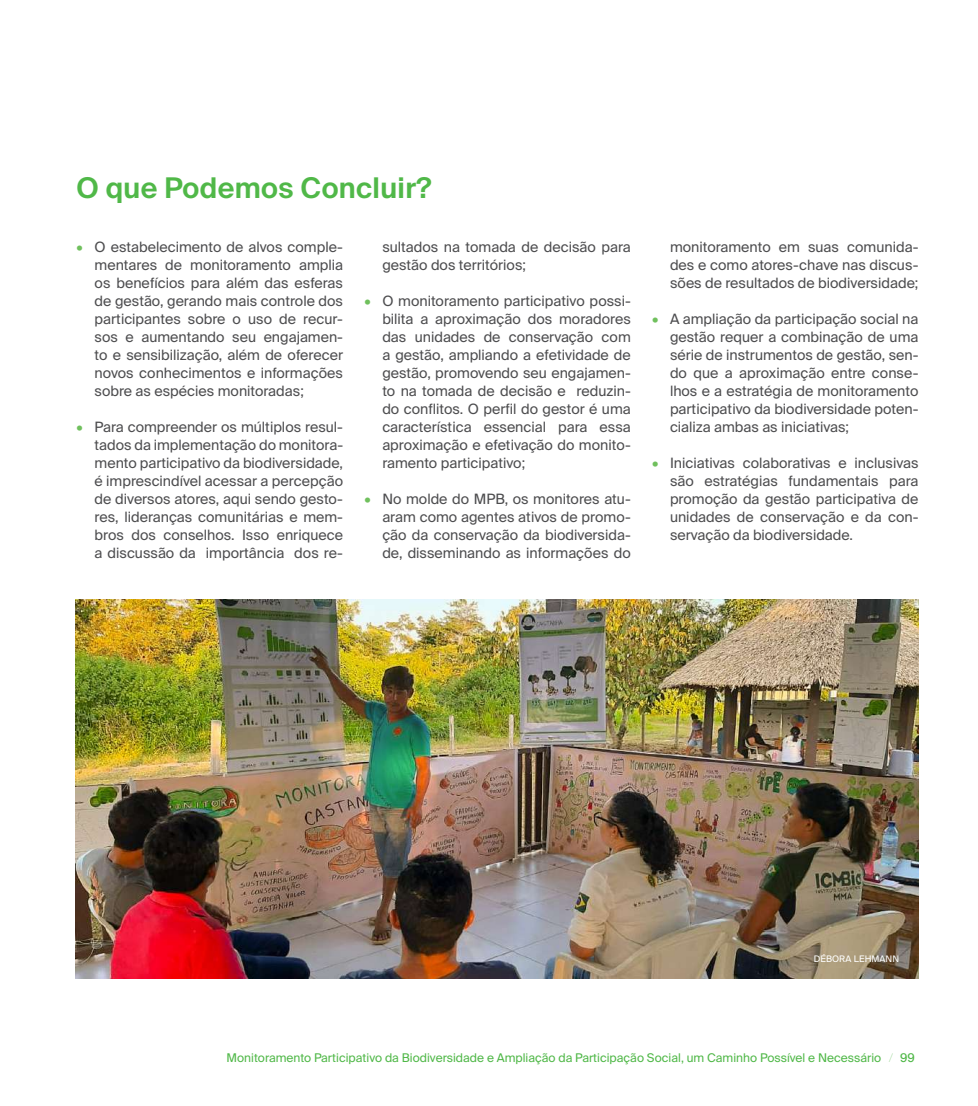
<style>
.page{position:relative;width:978px;height:1106px;background:#fff}
.page>*{position:absolute;margin:0;border:0;box-sizing:border-box;transform-origin:0 0}
.t1{font:600 28.5px "Suisse Intl";letter-spacing:.01em;color:#50b848}
.t2{font:14.25px/18px "Suisse Intl";color:#4d4d4f;text-align:justify}
.t3{font:12px "Suisse Intl";color:#50b848}
.t4{font:9px "Suisse Intl";letter-spacing:.01em;color:#fff}
.s1{font-weight:600;color:#70c05d}
.s2{font-weight:200}
.s3{font-style:inherit}
</style>
<div class="page">
<img style="left:75px;top:600px;width:843px;height:378px">
<h1 class="t1" style="left:76px;top:172px;width:356px">O que Podemos Concluir?</h1>
<p class="t2" style="left:95px;top:238px;width:250px;text-indent:-18px"><span class="s1">•</span> O estabelecimento de alvos comple&shy;mentares de monitoramento amplia os benefícios para além das esferas de gestão, gerando mais controle dos participantes sobre o uso de recur&shy;sos e aumentando seu engajamen&shy;to e sensibilização, além de oferecer novos conhecimentos e informações sobre as espécies monitoradas;</p>
<p class="t2" style="left:95px;top:418px;width:250px;text-indent:-18px"><span class="s1">•</span> Para compreender os múltiplos resul&shy;tados da implementação do monitora&shy;mento participativo da biodiversidade, é imprescindível acessar a percepção de diversos atores, aqui sendo gesto&shy;res, lideranças comunitárias e mem&shy;bros dos conselhos. Isso enriquece a discussão da importância dos re-</p>
<p class="t2" style="left:382px;top:238px;width:250px">sultados na tomada de decisão para gestão dos territórios;</p>
<p class="t2" style="left:382px;top:292px;width:250px;text-indent:-18px"><span class="s1">•</span> O monitoramento participativo possi&shy;bilita a aproximação dos moradores das unidades de conservação com a gestão, ampliando a efetividade de gestão, promovendo seu engajamen&shy;to na tomada de decisão e reduzin&shy;do conflitos. O perfil do gestor é uma característica essencial para essa aproximação e efetivação do monito&shy;ramento participativo;</p>
<p class="t2" style="left:382px;top:490px;width:250px;text-indent:-18px"><span class="s1">•</span> No molde do MPB, os monitores atu&shy;aram como agentes ativos de promo&shy;ção da conservação da biodiversida&shy;de, disseminando as informações do</p>
<p class="t2" style="left:670px;top:238px;width:250px">monitoramento em suas comunida&shy;des e como atores-chave nas discus&shy;sões de resultados de biodiversidade;</p>
<p class="t2" style="left:670px;top:310px;width:250px;text-indent:-18px"><span class="s1">•</span> A ampliação da participação social na gestão requer a combinação de uma série de instrumentos de gestão, sen&shy;do que a aproximação entre conse&shy;lhos e a estratégia de monitoramento participativo da biodiversidade poten&shy;cializa ambas as iniciativas;</p>
<p class="t2" style="left:670px;top:454px;width:250px;text-indent:-18px"><span class="s1">•</span> Iniciativas colaborativas e inclusivas são estratégias fundamentais para promoção da gestão participativa de unidades de conservação e da con&shy;servação da biodiversidade.</p>
<p class="t4" style="left:814px;top:953px;width:87px">DÉBORA LEHMANN</p>
<p class="t3" style="left:227px;top:1051px;width:690px">Monitoramento Participativo da Biodiversidade e Ampliação da Participação Social, um Caminho Possível e Necessário <span class="s2">/</span> <span class="s3">99</span></p>
</div>
